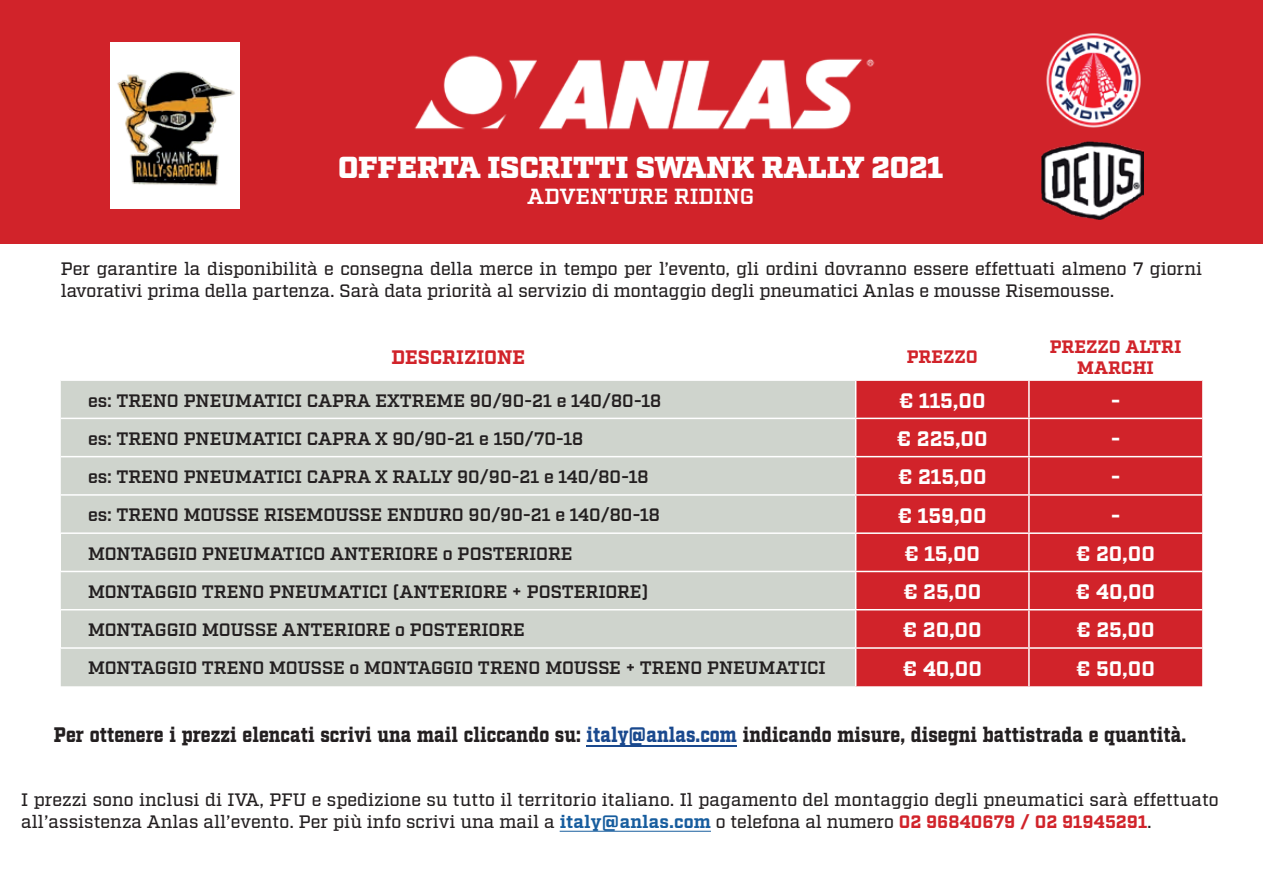
<style>
.page{position:relative;width:1263px;height:893px;background:#fff}
.page>*{position:absolute;margin:0;border:0;box-sizing:border-box;transform-origin:0 0}
.t1{font:900 30.3px "Factoria";color:#fff}
.t2{font:600 21.9px "Factoria";color:#fff}
.t3{font:900 21px "Factoria";color:#231f20;scale:.85 1}
.t4{font:700 21px "Factoria";color:#fff}
.t5{font:700 19.5px "Factoria";letter-spacing:-.005em;color:#d1232a}
.t6{font:500 18px/21.6px "Factoria";color:#231f20}
.t7{font:600 18px "Factoria";color:#231f20}
.t8{font:700 18px/21.6px "Factoria";color:#d1232a;text-align:center}
.s1{color:#1a498e}
.s2{font-weight:700;color:#175d9e}
.s3{font-weight:700;color:#d1232a}
</style>
<div class="page">
<div style="left:0;top:0;width:1263px;height:244px;background:#d1232a"></div>
<img style="left:414px;top:55px;width:461px;height:75px">
<img style="left:1046px;top:33px;width:95px;height:95px">
<div style="left:61px;top:381px;width:794px;height:305px;background:#cfd4cd"></div>
<div style="left:856px;top:381px;width:346px;height:305px;background:#d1232a"></div>
<div style="left:61px;top:533px;width:795px;height:38px;background:#cfd4cd"></div>
<div style="left:61px;top:610px;width:795px;height:38px;background:#cfd4cd"></div>
<hr style="left:1028px;top:381px;width:2px;height:37px;background:#fff">
<hr style="left:61px;top:418px;width:795px;height:1px;background:#fff">
<hr style="left:856px;top:418px;width:173px;height:1px;background:#fff">
<hr style="left:1029px;top:418px;width:173px;height:1px;background:#fff">
<hr style="left:1028px;top:419px;width:2px;height:37px;background:#fff">
<hr style="left:61px;top:456px;width:795px;height:1px;background:#fff">
<hr style="left:856px;top:456px;width:173px;height:1px;background:#fff">
<hr style="left:1029px;top:456px;width:173px;height:1px;background:#fff">
<hr style="left:1028px;top:457px;width:2px;height:37px;background:#fff">
<hr style="left:61px;top:494px;width:795px;height:2px;background:#fff">
<hr style="left:856px;top:494px;width:173px;height:2px;background:#fff">
<hr style="left:1029px;top:494px;width:173px;height:2px;background:#fff">
<hr style="left:1028px;top:496px;width:2px;height:36px;background:#fff">
<hr style="left:61px;top:532px;width:795px;height:2px;background:#fff">
<hr style="left:856px;top:532px;width:173px;height:2px;background:#fff">
<hr style="left:855px;top:534px;width:1px;height:37px;background:#fff">
<hr style="left:1029px;top:532px;width:173px;height:2px;background:#fff">
<hr style="left:1028px;top:534px;width:2px;height:37px;background:#fff">
<hr style="left:61px;top:571px;width:795px;height:1px;background:#fff">
<hr style="left:856px;top:571px;width:173px;height:1px;background:#fff">
<hr style="left:1029px;top:571px;width:173px;height:1px;background:#fff">
<hr style="left:1028px;top:572px;width:2px;height:37px;background:#fff">
<hr style="left:61px;top:609px;width:795px;height:1px;background:#fff">
<hr style="left:856px;top:609px;width:173px;height:1px;background:#fff">
<hr style="left:855px;top:610px;width:1px;height:37px;background:#fff">
<hr style="left:1029px;top:609px;width:173px;height:1px;background:#fff">
<hr style="left:1028px;top:610px;width:2px;height:37px;background:#fff">
<hr style="left:61px;top:647px;width:795px;height:2px;background:#fff">
<hr style="left:856px;top:647px;width:173px;height:2px;background:#fff">
<hr style="left:1029px;top:647px;width:173px;height:2px;background:#fff">
<hr style="left:1028px;top:649px;width:2px;height:37px;background:#fff">
<img style="left:110px;top:42px;width:129px;height:167px">
<hr style="left:560px;top:831px;width:151px;height:1px;background:#175d9e">
<hr style="left:586px;top:745px;width:151px;height:1px;background:#1a498e">
<img style="left:1042px;top:142px;width:101px;height:77px">
<h1 class="t1" style="left:338px;top:149px;width:606px">OFFERTA ISCRITTI SWANK RALLY 2021</h1>
<p class="t2" style="left:527px;top:184px;width:228px">ADVENTURE RIDING</p>
<p class="t6" style="left:61px;top:259px;width:1143px">Per garantire la disponibilità e consegna della merce in tempo per l’evento, gli ordini dovranno essere effettuati almeno 7 giorni lavorativi prima della partenza. Sarà data priorità al servizio di montaggio degli pneumatici Anlas e mousse Risemousse.</p>
<p class="t5" style="left:391px;top:345px;width:135px">DESCRIZIONE</p>
<p class="t8" style="left:907px;top:347px;width:73px">PREZZO</p>
<p class="t8" style="left:1050px;top:336px;width:133px">PREZZO ALTRI<br>MARCHI</p>
<p class="t7" style="left:88px;top:390px;width:575px">es: TRENO PNEUMATICI CAPRA EXTREME 90/90-21 e 140/80-18</p>
<p class="t4" style="left:899px;top:388px;width:88px">€ 115,00</p>
<p class="t4" style="left:1111px;top:388px;width:11px">-</p>
<p class="t7" style="left:88px;top:428px;width:497px">es: TRENO PNEUMATICI CAPRA X 90/90-21 e 150/70-18</p>
<p class="t4" style="left:897px;top:426px;width:92px">€ 225,00</p>
<p class="t4" style="left:1111px;top:426px;width:11px">-</p>
<p class="t7" style="left:88px;top:466px;width:562px">es: TRENO PNEUMATICI CAPRA X RALLY 90/90-21 e 140/80-18</p>
<p class="t4" style="left:898px;top:464px;width:90px">€ 215,00</p>
<p class="t4" style="left:1111px;top:464px;width:11px">-</p>
<p class="t7" style="left:88px;top:504px;width:573px">es: TRENO MOUSSE RISEMOUSSE ENDURO 90/90-21 e 140/80-18</p>
<p class="t4" style="left:898px;top:503px;width:90px">€ 159,00</p>
<p class="t4" style="left:1111px;top:503px;width:11px">-</p>
<p class="t7" style="left:88px;top:543px;width:486px">MONTAGGIO PNEUMATICO ANTERIORE o POSTERIORE</p>
<p class="t4" style="left:904px;top:541px;width:77px">€ 15,00</p>
<p class="t4" style="left:1076px;top:541px;width:80px">€ 20,00</p>
<p class="t7" style="left:88px;top:581px;width:562px">MONTAGGIO TRENO PNEUMATICI (ANTERIORE + POSTERIORE)</p>
<p class="t4" style="left:903px;top:579px;width:79px">€ 25,00</p>
<p class="t4" style="left:1076px;top:579px;width:81px">€ 40,00</p>
<p class="t7" style="left:88px;top:619px;width:438px">MONTAGGIO MOUSSE ANTERIORE o POSTERIORE</p>
<p class="t4" style="left:903px;top:618px;width:80px">€ 20,00</p>
<p class="t4" style="left:1076px;top:618px;width:79px">€ 25,00</p>
<p class="t7" style="left:88px;top:658px;width:739px">MONTAGGIO TRENO MOUSSE o MONTAGGIO TRENO MOUSSE + TRENO PNEUMATICI</p>
<p class="t4" style="left:903px;top:656px;width:81px">€ 40,00</p>
<p class="t4" style="left:1076px;top:656px;width:80px">€ 50,00</p>
<p class="t3" style="left:54px;top:722px;width:1333px">Per ottenere i prezzi elencati scrivi una mail cliccando su: <span class="s1">italy@anlas.com</span> indicando misure, disegni battistrada e quantità.</p>
<p class="t6" style="left:21px;top:789px;width:1199px;line-height:22.5px">I prezzi sono inclusi di IVA, PFU e spedizione su tutto il territorio italiano. Il pagamento del montaggio degli pneumatici sarà effettuato all’assistenza Anlas all’evento. Per più info scrivi una mail a <span class="s2">italy@anlas.com</span> o telefona al numero <span class="s3">02 96840679 / 02 91945291</span>.</p>
</div>
